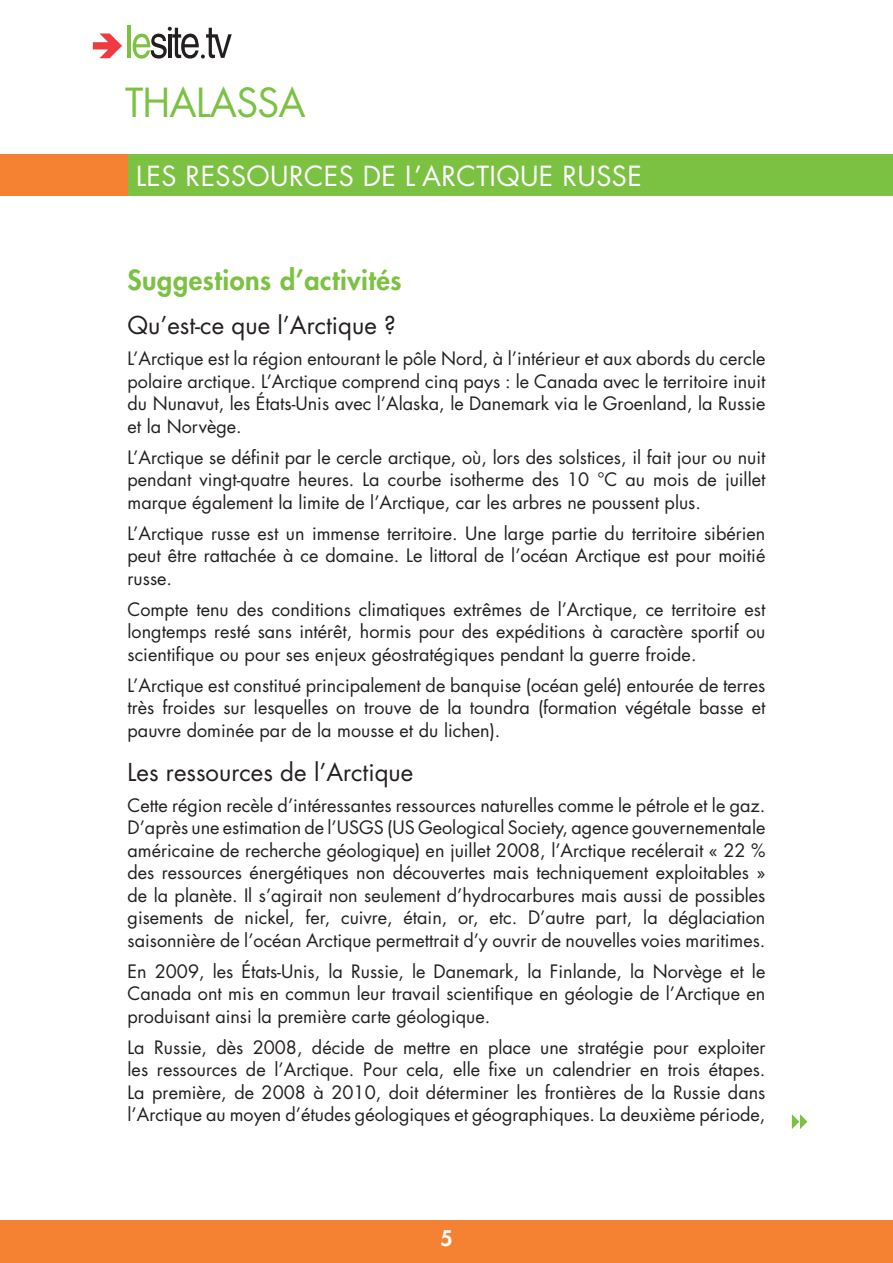
<style>
.page{position:relative;width:893px;height:1263px;background:#fff}
.page>*{position:absolute;margin:0;border:0;box-sizing:border-box;transform-origin:0 0}
.t1{font:39px "Futura Std";letter-spacing:-.02em;color:#7bc142}
.t2{font:27px "Futura Std";letter-spacing:.015em;color:#fff}
.t3{font:800 27px "Futura Std";letter-spacing:.02em;color:#7bc142}
.t4{font:24px "Futura Std";color:#231f20}
.t5{font:800 21px "Futura Std";color:#fff}
.t6{font:18px/22.5px "Futura Std";color:#231f20;text-align:justify}
</style>
<div class="page">
<div style="left:128px;top:153px;width:765px;height:43px;background:#7bc142"></div>
<div style="left:0;top:153px;width:128px;height:43px;background:#f48232"></div>
<svg style="left:93px;top:33px;width:29px;height:25px"></svg>
<hr style="left:128px;top:26px;width:3px;height:32px;background:#7bc142">
<svg style="left:133px;top:27px;width:99px;height:32px"></svg>
<div style="left:0;top:1220px;width:893px;height:43px;background:#f48232"></div>
<svg style="left:792px;top:1114px;width:15px;height:15px"></svg>
<h1 class="t1" style="left:125px;top:78px;width:177px">Thalassa</h1>
<h2 class="t2" style="left:136px;top:159px;width:507px">Les ressources de l’Arctique russe</h2>
<h2 class="t3" style="left:128px;top:263px;width:276px">Suggestions d’activités</h2>
<h3 class="t4" style="left:128px;top:310px;width:270px">Qu’est-ce que l’Arctique ?</h3>
<p class="t6" style="left:128px;top:347px;width:639px">L’Arctique est la région entourant le pôle Nord, à l’intérieur et aux abords du cercle polaire arctique. L’Arctique comprend cinq pays : le Canada avec le territoire inuit du Nunavut, les États-Unis avec l’Alaska, le Danemark via le Groenland, la Russie et la Norvège.</p>
<p class="t6" style="left:128px;top:446px;width:639px">L’Arctique se définit par le cercle arctique, où, lors des solstices, il fait jour ou nuit pendant vingt-quatre heures. La courbe isotherme des 10 °C au mois de juillet marque également la limite de l’Arctique, car les arbres ne poussent plus.</p>
<p class="t6" style="left:128px;top:522px;width:639px">L’Arctique russe est un immense territoire. Une large partie du territoire sibérien peut être rattachée à ce domaine. Le littoral de l’océan Arctique est pour moitié russe.</p>
<p class="t6" style="left:128px;top:598px;width:639px">Compte tenu des conditions climatiques extrêmes de l’Arctique, ce territoire est longtemps resté sans intérêt, hormis pour des expéditions à caractère sportif ou scientifique ou pour ses enjeux géostratégiques pendant la guerre froide.</p>
<p class="t6" style="left:128px;top:674px;width:639px">L’Arctique est constitué principalement de banquise (océan gelé) entourée de terres très froides sur lesquelles on trouve de la toundra (formation végétale basse et pauvre dominée par de la mousse et du lichen).</p>
<h3 class="t4" style="left:128px;top:757px;width:287px">Les ressources de l’Arctique</h3>
<p class="t6" style="left:128px;top:794px;width:639px">Cette région recèle d’intéressantes ressources naturelles comme le pétrole et le gaz.<br>D’après une estimation de l’USGS (US Geological Society, agence gouvernementale américaine de recherche géologique) en juillet 2008, l’Arctique recélerait « 22 % des ressources énergétiques non découvertes mais techniquement exploitables » de la planète. I l s’agirait non seulement d’hydrocarbures mais aussi de possibles gisements de nickel, fer, cuivre, étain, or, etc. D’autre part, la déglaciation saisonnière de l’océan Arctique permettrait d’y ouvrir de nouvelles voies maritimes.</p>
<p class="t6" style="left:128px;top:960px;width:639px">En 2009, les États-Unis, la Russie, le Danemark, la Finlande, la Norvège et le Canada ont mis en commun leur travail scientifique en géologie de l’Arctique en produisant ainsi la première carte géologique.</p>
<p class="t6" style="left:128px;top:1036px;width:639px">La Russie, dès 2008, décide de mettre en place une stratégie pour exploiter les ressources de l’Arctique. Pour cela, elle fixe un calendrier en trois étapes.<br>La première, de 2008 à 2010, doit déterminer les frontières de la Russie dans l’Arctique au moyen d’études géologiques et géographiques. La deuxième période,</p>
<p class="t5" style="left:440px;top:1225px;width:14px">5</p>
</div>
